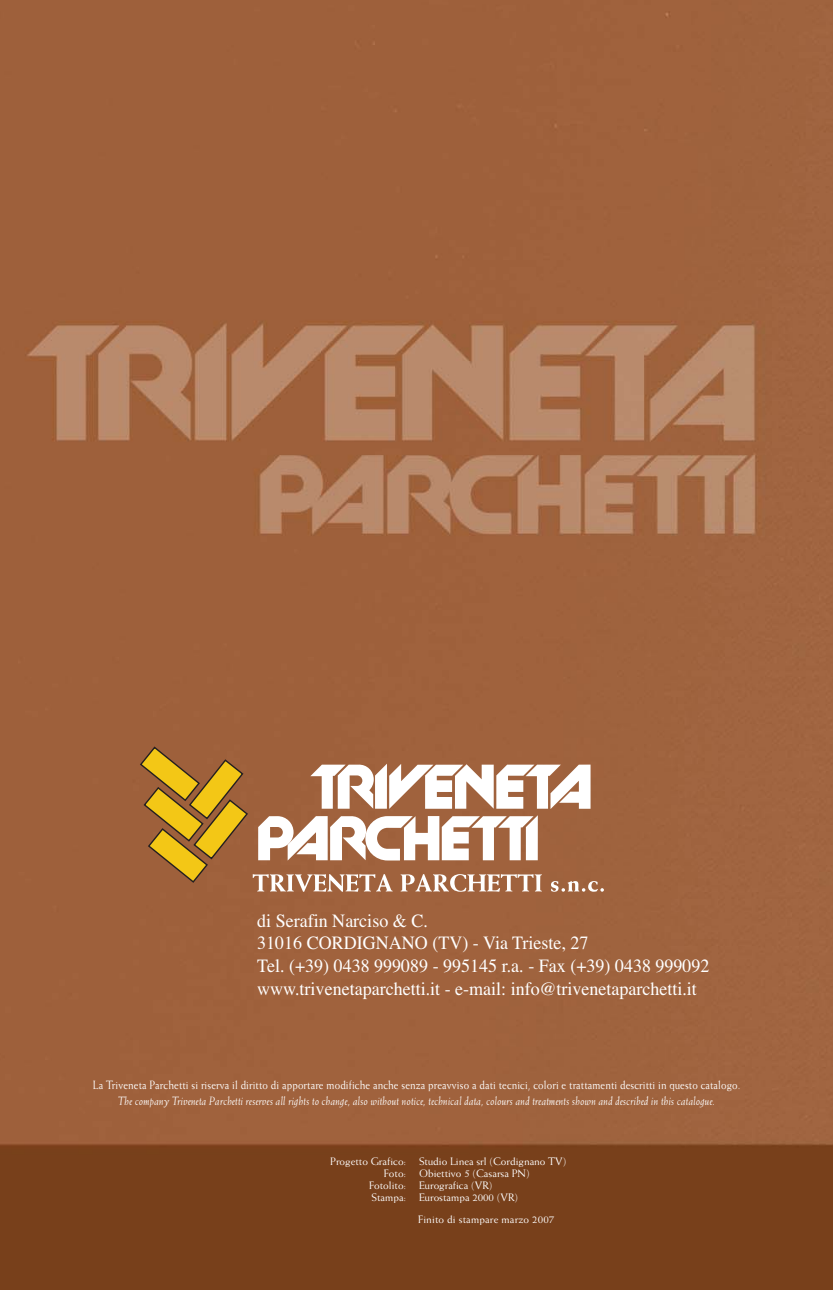
<style>
.page{position:relative;width:833px;height:1290px;background:#fff}
.page>*{position:absolute;margin:0;border:0;box-sizing:border-box;transform-origin:0 0}
.t1{font:18.72px/22.8px "Times";color:#fff;scale:.96 1}
.t2{font:italic 12.08px "Weiss";letter-spacing:.01em;color:#fff;scale:.91 1}
.t3{font:12.08px "Weiss";letter-spacing:.01em;color:#fff;scale:.88 1}
.t4{font:10.85px/11.9px "Weiss";color:#fff;text-align:right}
</style>
<div class="page">
<img style="left:0;top:0;width:832px;height:1290px">
<svg style="left:139px;top:745px;width:464px;height:147px"></svg>
<p class="t1" style="left:257px;top:911px;width:472px">di Serafin Narciso &amp; C.<br>31016 CORDIGNANO (TV) - Via Trieste, 27<br>Tel. (+39) 0438 999089 - 995145 r.a. - Fax (+39) 0438 999092 www.trivenetaparchetti.it - e-mail: info@trivenetaparchetti.it</p>
<p class="t3" style="left:93px;top:1080px;width:737px">La Triveneta Parchetti si riserva il diritto di apportare modifiche anche senza preavviso a dati tecnici, colori e trattamenti descritti in questo catalogo.</p>
<p class="t2" style="left:118px;top:1096px;width:657px">The company Triveneta Parchetti reserves all rights to change, also without notice, technical data, colours and treatments shown and described in this catalogue.</p>
<p class="t4" style="left:330px;top:1156px;width:78px">Progetto Grafico:<br>Foto:<br>Fotolito:<br>Stampa:</p>
<p class="t4" style="left:419px;top:1156px;width:149px;text-align:left">Studio Linea srl (Cordignano TV)<br>Obiettivo 5 (Casarsa PN)<br>Eurografica (VR)<br>Eurostampa 2000 (VR)</p>
<p class="t4" style="left:418px;top:1214px;width:138px">Finito di stampare marzo 2007</p>
</div>
